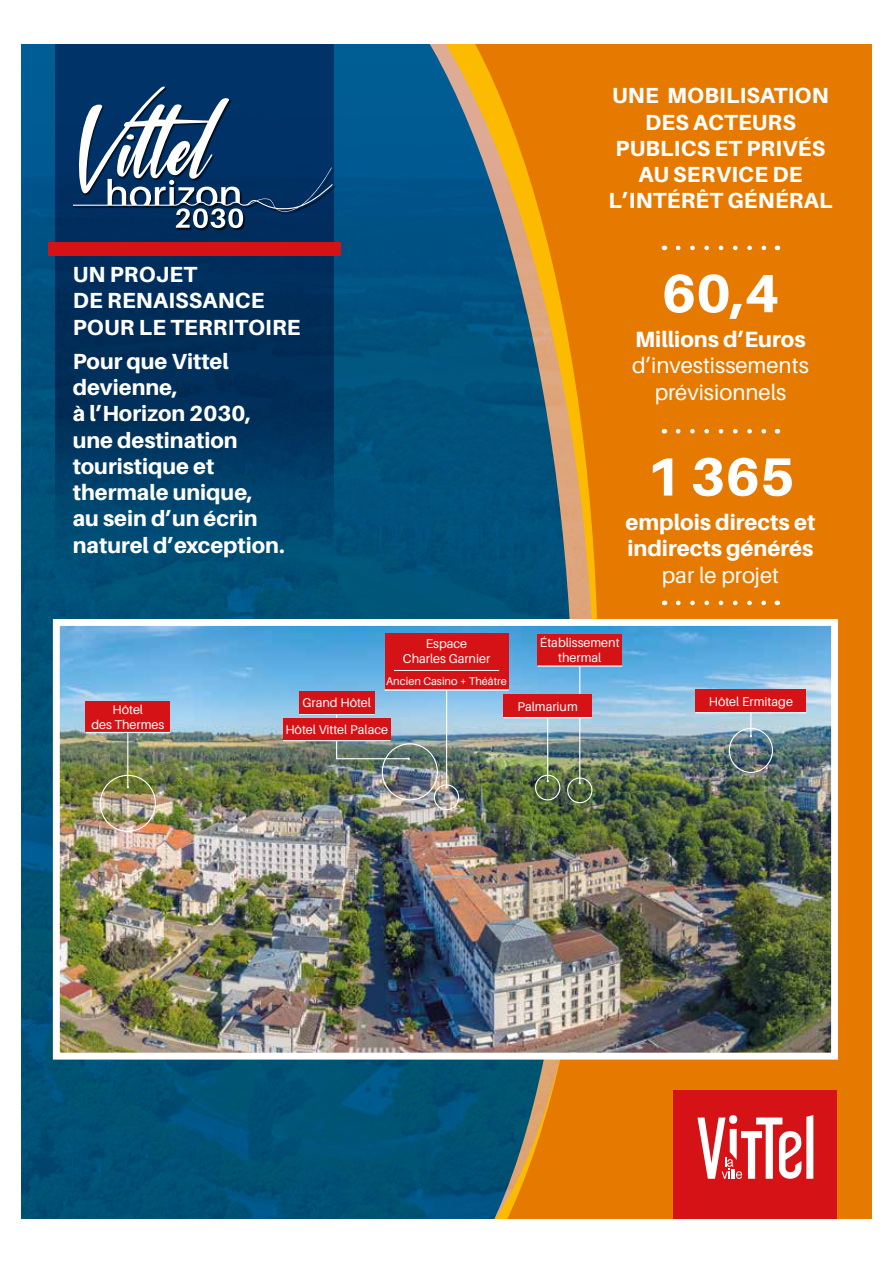
<style>
.page{position:relative;width:893px;height:1263px;background:#fff}
.page>*{position:absolute;margin:0;border:0;box-sizing:border-box;transform-origin:0 0}
.t1{font:800 53.85px "Aileron";color:#fff}
.t2{font:800 22.05px/26.5px "Aileron";color:#fff}
.t3{font:22.05px/26.5px "Aileron";color:#fff;text-align:center}
.t4{font:800 21.9px/26.2px "Aileron";color:#fff}
.t5{font:12.6px/15.1px "Aileron";color:#fff;text-align:center}
.t6{font:11.1px "Aileron";color:#fff}
</style>
<div class="page">
<img style="left:21px;top:45px;width:289px;height:1173px">
<div style="left:609px;top:45px;width:263px;height:1173px;background:#e67900"></div>
<svg style="left:310px;top:45px;width:299px;height:1173px;background:#48655f"></svg>
<img style="left:61px;top:627px;width:769px;height:424px">
<div style="left:53px;top:619px;width:785px;height:440px;border:7px solid #fff"></div>
<div style="left:100px;top:775px;width:56px;height:57px;border:1px solid #fff;border-radius:50%"></div>
<div style="left:382px;top:743px;width:56px;height:57px;border:1px solid #fff;border-radius:50%"></div>
<div style="left:729px;top:728px;width:44px;height:45px;border:1px solid #fff;border-radius:50%"></div>
<div style="left:434px;top:784px;width:25px;height:26px;border:1px solid #fff;border-radius:50%"></div>
<div style="left:535px;top:775px;width:25px;height:25px;border:1px solid #fff;border-radius:50%"></div>
<div style="left:567px;top:777px;width:25px;height:26px;border:1px solid #fff;border-radius:50%"></div>
<div style="left:85px;top:701px;width:85px;height:32px;background:#d51317"></div>
<div style="left:537px;top:633px;width:85px;height:32px;background:#d51317"></div>
<hr style="left:127px;top:733px;width:1px;height:54px;background:#fff">
<hr style="left:446px;top:690px;width:1px;height:97px;background:#fff">
<hr style="left:547px;top:718px;width:1px;height:63px;background:#fff">
<hr style="left:579px;top:666px;width:1px;height:117px;background:#fff">
<svg style="left:750px;top:713px;width:2px;height:24px"></svg>
<hr style="left:85px;top:732px;width:85px;height:1px;background:#fff">
<div style="left:695px;top:689px;width:111px;height:23px;background:#d51317"></div>
<div style="left:504px;top:694px;width:88px;height:23px;background:#d51317"></div>
<svg style="left:55px;top:45px;width:279px;height:540px;background:#003763"></svg>
<div style="left:48px;top:242px;width:292px;height:14px;background:#d51317"></div>
<div style="left:73px;top:87px;width:262px;height:144px;background:#000;opacity:.75"></div>
<svg style="left:73px;top:86px;width:260px;height:142px;background:#2a5079"></svg>
<div style="left:673px;top:1090px;width:164px;height:128px;background:#d51317"></div>
<svg style="left:697px;top:1115px;width:116px;height:64px"></svg>
<svg style="left:678px;top:246px;width:92px;height:4px"></svg>
<svg style="left:678px;top:429px;width:92px;height:5px"></svg>
<svg style="left:678px;top:601px;width:92px;height:4px"></svg>
<div style="left:385px;top:633px;width:124px;height:56px;background:#d51317"></div>
<hr style="left:394px;top:670px;width:105px;height:1px;background:#fff">
<svg style="left:335px;top:712px;width:75px;height:48px;background:#829da2"></svg>
<div style="left:283px;top:718px;width:108px;height:23px;background:#d51317"></div>
<hr style="left:283px;top:740px;width:108px;height:1px;background:#fff">
<hr style="left:385px;top:689px;width:124px;height:2px;background:#fff">
<hr style="left:504px;top:717px;width:88px;height:1px;background:#fff">
<hr style="left:695px;top:712px;width:111px;height:1px;background:#fff">
<hr style="left:537px;top:665px;width:85px;height:2px;background:#fff">
<hr style="left:299px;top:713px;width:75px;height:2px;background:#fff">
<div style="left:299px;top:691px;width:75px;height:22px;background:#d51317"></div>
<p class="t4" style="left:608px;top:83px;width:225px;text-align:center">UNE MOBILISATION<br>DES ACTEURS<br>PUBLICS ET PRIVÉS<br>AU SERVICE DE<br>L’INTÉRÊT GÉNÉRAL</p>
<p class="t4" style="left:73px;top:261px;width:229px">UN PROJET<br>DE RENAISSANCE<br>POUR LE TERRITOIRE</p>
<p class="t4" style="left:73px;top:348px;width:213px">Pour que Vittel devienne,<br>à l’Horizon 2030, une destination touristique et thermale unique,<br>au sein d’un écrin naturel d’exception.</p>
<h1 class="t1" style="left:662px;top:263px;width:119px">60,4</h1>
<p class="t2" style="left:635px;top:326px;width:172px">Millions d’Euros</p>
<p class="t3" style="left:632px;top:352px;width:178px">d’investissements prévisionnels</p>
<h1 class="t1" style="left:646px;top:446px;width:150px">1 365</h1>
<p class="t2" style="left:626px;top:509px;width:191px">emplois directs et indirects générés</p>
<p class="t3" style="left:662px;top:562px;width:119px">par le projet</p>
<p class="t5" style="left:91px;top:702px;width:74px">Hôtel<br>des Thermes</p>
<p class="t5" style="left:303px;top:695px;width:70px">Grand Hôtel</p>
<p class="t5" style="left:403px;top:636px;width:89px">Espace<br>Charles Garnier</p>
<p class="t6" style="left:386px;top:675px;width:122px">Ancien Casino + Théâtre</p>
<p class="t5" style="left:285px;top:722px;width:104px">Hôtel Vittel Palace</p>
<p class="t5" style="left:540px;top:635px;width:81px">Établissement thermal</p>
<p class="t5" style="left:517px;top:699px;width:62px">Palmarium</p>
<p class="t5" style="left:709px;top:694px;width:86px">Hôtel Ermitage</p>
</div>
